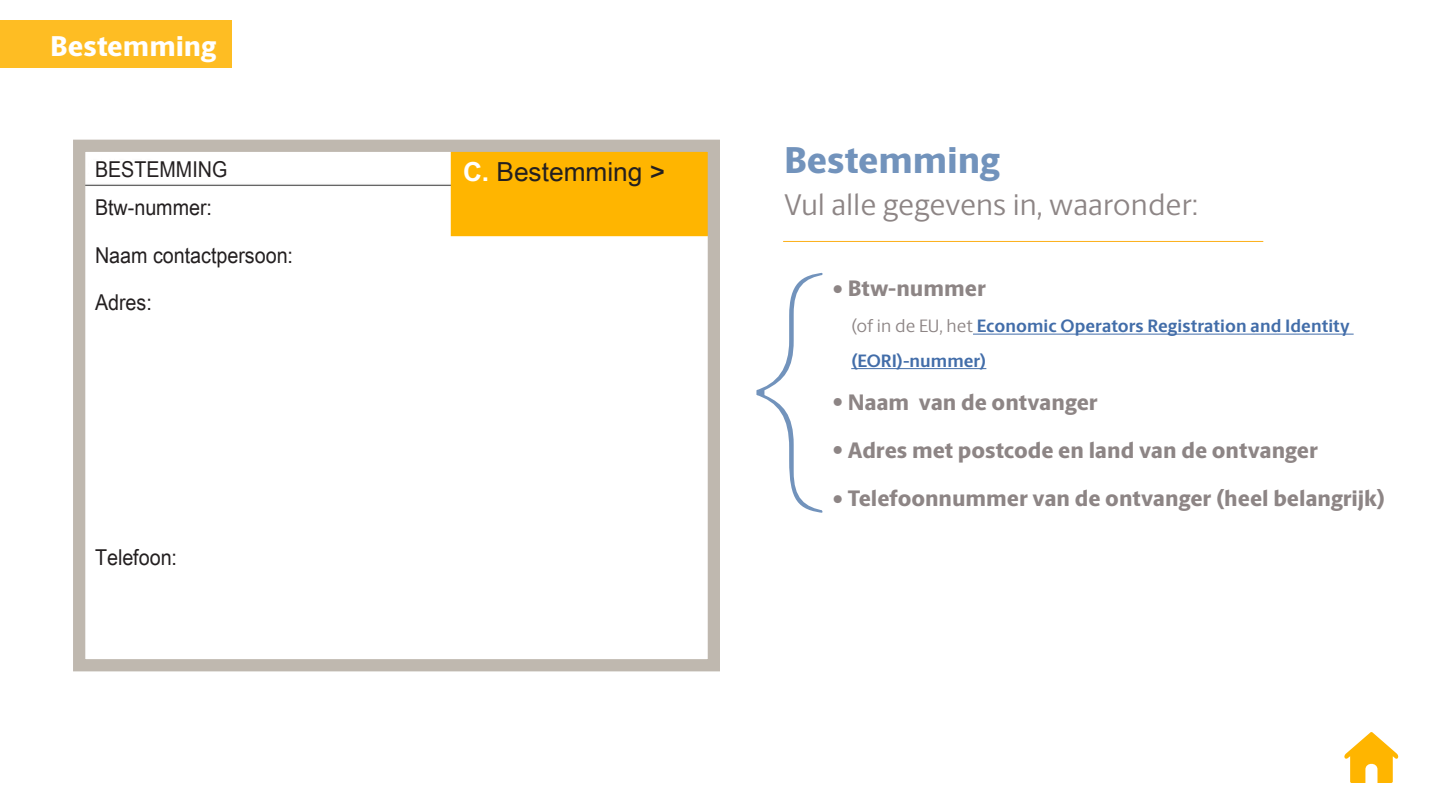
<style>
.page{position:relative;width:1440px;height:810px;background:#fff}
.page>*{position:absolute;margin:0;border:0;box-sizing:border-box;transform-origin:0 0}
.Large_Header{font:800 37.5px "UPS Berlingske Sans";letter-spacing:-.005em;color:#7293bc}
.Large_Header-2{font:30px "UPS Berlingske Sans";letter-spacing:-.005em;color:#8d8585}
.Large_Header-3{font:800 28.8px "UPS Berlingske Sans";letter-spacing:-.005em;color:#fff}
.Nav_Volume_Header{font:26.25px "Arial Unicode MS";color:#231f20}
.Large_Header-4{font:800 22.5px "UPS Berlingske Sans";color:#8d8585}
.Nav_Volume_Header-2{font:21.9px "Arial Unicode MS";color:#231f20;scale:.9 1}
.Large_Header-5{font:700 18px/34.5px "UPS Berlingske Sans";color:#426da9}
.s1{font-weight:700;color:#fff}
.s2{font-weight:400;color:#8d8585}
.s3{font-weight:400}
</style>
<div class="page">
<div style="left:0;top:20px;width:232px;height:48px;background:#febd23"></div>
<img style="left:86px;top:153px;width:621px;height:84px">
<div style="left:73px;top:140px;width:647px;height:531px;border:12px solid #bfb8af"></div>
<svg style="left:1344px;top:732px;width:55px;height:51px"></svg>
<svg style="left:756px;top:272px;width:67px;height:241px"></svg>
<hr style="left:973px;top:334px;width:380px;height:1px;background:#426da9">
<hr style="left:851px;top:368px;width:135px;height:1px;background:#426da9">
<hr style="left:783px;top:241px;width:480px;height:1px;background:#fcaf17">
<div style="left:89px;top:160px;width:266px;height:18px;background:#fff"></div>
<div style="left:89px;top:193px;width:266px;height:29px;background:#fff"></div>
<div style="left:457px;top:162px;width:244px;height:60px;background:#ffb500"></div>
<p class="Large_Header-3" style="left:50px;top:25px;width:167px">Bestemming</p>
<p class="Nav_Volume_Header-2" style="left:95px;top:153px;width:149px">BESTEMMING</p>
<p class="Nav_Volume_Header-2" style="left:95px;top:192px;width:132px">Btw-nummer:</p>
<p class="Nav_Volume_Header-2" style="left:95px;top:239px;width:222px">Naam contactpersoon:</p>
<p class="Nav_Volume_Header-2" style="left:95px;top:286px;width:65px">Adres:</p>
<p class="Nav_Volume_Header-2" style="left:95px;top:542px;width:93px">Telefoon:</p>
<p class="Nav_Volume_Header" style="left:463px;top:152px;width:204px"><span class="s1">C.</span> Bestemming &gt;</p>
<p class="Large_Header" style="left:784px;top:132px;width:217px">Bestemming</p>
<p class="Large_Header-2" style="left:784px;top:184px;width:415px">Vul alle gegevens in, waaronder:</p>
<p class="Large_Header-4" style="left:832px;top:272px;width:155px">• Btw-nummer</p>
<p class="Large_Header-5" style="left:851px;top:309px;width:500px"><span class="s2">(of in de EU, het</span> Economic Operators Registration and Identity (EORI)-nummer)</p>
<p class="Large_Header-4" style="left:832px;top:386px;width:267px"><span class="s3">•</span> Naam van de ontvanger</p>
<p class="Large_Header-4" style="left:832px;top:434px;width:487px"><span class="s3">•</span> Adres met postcode en land van de ontvanger</p>
<p class="Large_Header-4" style="left:832px;top:481px;width:554px">• Telefoonnummer van de ontvanger (heel belangrijk)</p>
</div>
